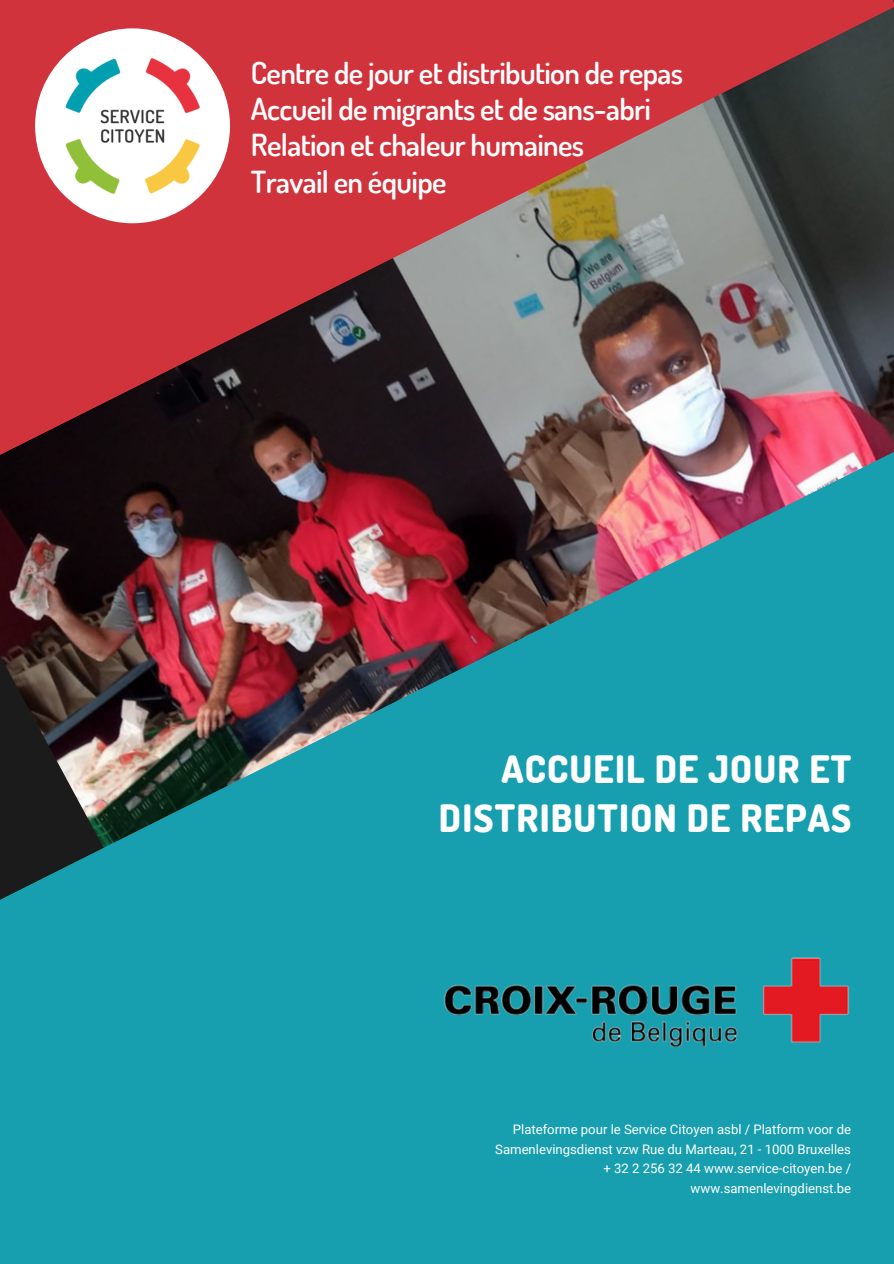
<style>
.page{position:relative;width:894px;height:1264px;background:#fff}
.page>*{position:absolute;margin:0;border:0;box-sizing:border-box;transform-origin:0 0}
.t1{font:800 37.65px/48.4px "Dosis";letter-spacing:.03em;color:#fff;text-align:right}
.t2{font:600 30.3px "Dosis";letter-spacing:-.02em;color:#fff}
.t3{font:13.2px/19.6px "Roboto";color:#fff;text-align:right}
</style>
<div class="page">
<img style="left:0;top:455px;width:893px;height:808px">
<svg style="left:0;top:0;width:893px;height:455px;background:#98484d"></svg>
<img style="left:409px;top:927px;width:442px;height:156px">
<div style="left:35px;top:28px;width:195px;height:195px;background:#fff;border-radius:50%"></div>
<img style="left:65px;top:58px;width:135px;height:137px">
<p class="t2" style="left:251px;top:53px;width:434px">Centre de jour et distribution de repas</p>
<p class="t2" style="left:251px;top:89px;width:401px">Accueil de migrants et de sans-abri</p>
<p class="t2" style="left:251px;top:125px;width:335px">Relation et chaleur humaines</p>
<p class="t2" style="left:251px;top:161px;width:197px">Travail en équipe</p>
<p class="t1" style="left:439px;top:744px;width:414px">ACCUEIL DE JOUR ET<br>DISTRIBUTION DE REPAS</p>
<p class="t3" style="left:495px;top:1119px;width:357px">Plateforme pour le Service Citoyen asbl / Platform voor de Samenlevingsdienst vzw Rue du Marteau, 21 - 1000 Bruxelles + 32 2 256 32 44 www.service-citoyen.be / www.samenlevingdienst.be</p>
</div>
